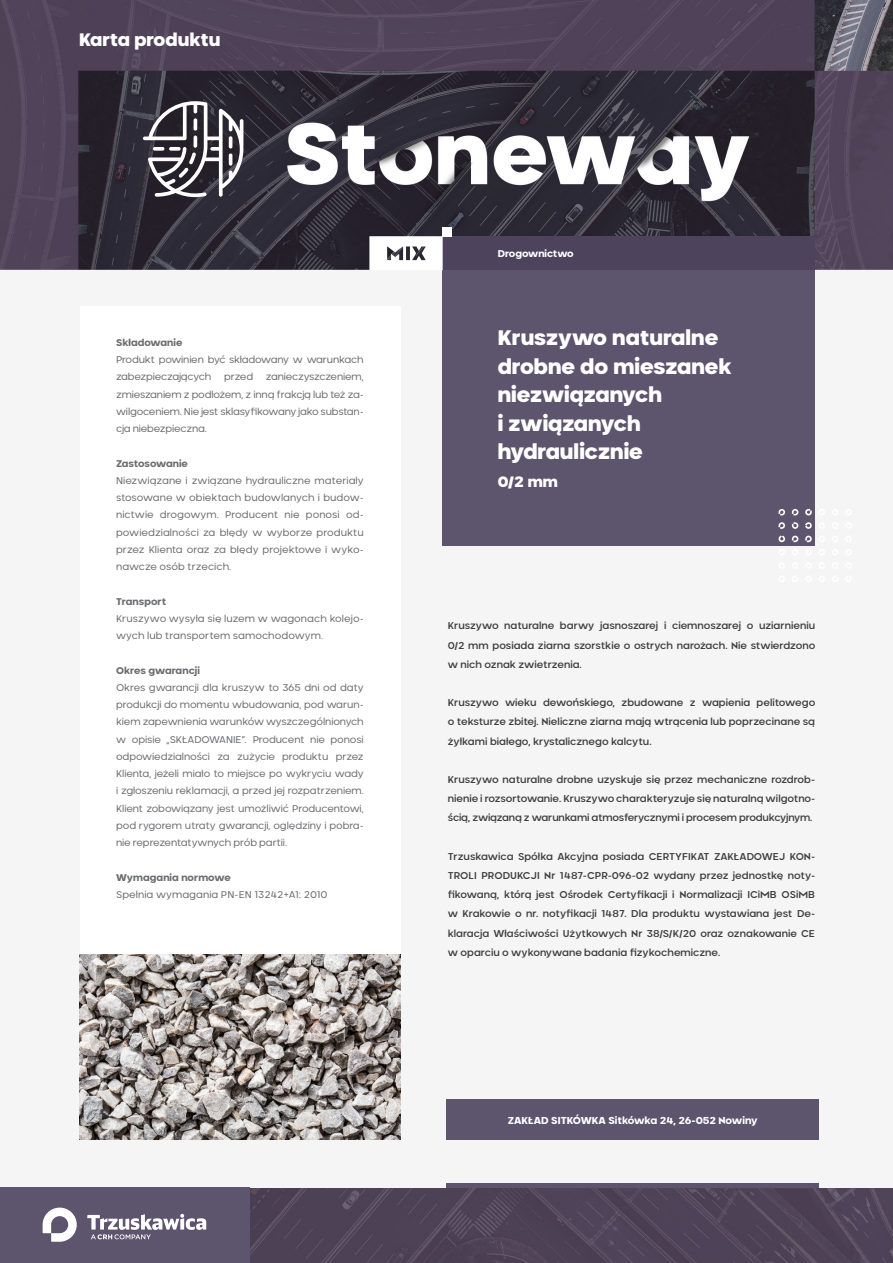
<style>
.page{position:relative;width:893px;height:1263px;background:#fff}
.page>*{position:absolute;margin:0;border:0;box-sizing:border-box;transform-origin:0 0}
.t1{font:900 21px "Neometric";color:#fff}
.t2{font:900 18px "Neometric";color:#fff}
.t3{font:900 15px "Neometric";color:#fff}
.t4{font:800 10.05px "Neometric";letter-spacing:-.005em;color:#fff}
.t5{font:500 9.9px/19.2px "Neometric";letter-spacing:-.005em;color:#3e3e3f;text-align:justify}
.t6{font:9.75px/17.2px "Neometric";letter-spacing:-.015em;color:#6c6d70;text-align:justify}
.t7{font:9.75px/17.2px "Neometric";letter-spacing:.005em;color:#6c6d70}
.t8{font:800 9.75px "Neometric";letter-spacing:.005em;color:#6c6d70}
.t9{font:800 9.75px "Neometric";color:#fff}
</style>
<div class="page">
<img style="left:0;top:0;width:893px;height:1263px">
<div style="left:80px;top:306px;width:321px;height:648px;background:#fff"></div>
<div style="left:0;top:1188px;width:249px;height:75px;background:#5d546d"></div>
<div style="left:446px;top:1183px;width:373px;height:5px;background:#5d546d"></div>
<div style="left:446px;top:1099px;width:373px;height:41px;background:#5d546d"></div>
<div style="left:443px;top:236px;width:372px;height:34px;background:#4d435c"></div>
<div style="left:443px;top:270px;width:372px;height:276px;background:#5d546d"></div>
<svg style="left:778px;top:509px;width:7px;height:6px"></svg>
<svg style="left:792px;top:509px;width:6px;height:6px"></svg>
<svg style="left:805px;top:509px;width:7px;height:6px"></svg>
<svg style="left:819px;top:509px;width:6px;height:6px"></svg>
<svg style="left:832px;top:509px;width:6px;height:6px"></svg>
<svg style="left:845px;top:509px;width:7px;height:6px"></svg>
<svg style="left:778px;top:522px;width:7px;height:7px"></svg>
<svg style="left:792px;top:522px;width:6px;height:7px"></svg>
<svg style="left:805px;top:522px;width:7px;height:7px"></svg>
<svg style="left:818px;top:522px;width:7px;height:7px"></svg>
<svg style="left:832px;top:522px;width:6px;height:7px"></svg>
<svg style="left:845px;top:522px;width:7px;height:7px"></svg>
<svg style="left:778px;top:535px;width:7px;height:7px"></svg>
<svg style="left:792px;top:536px;width:6px;height:6px"></svg>
<svg style="left:805px;top:536px;width:7px;height:6px"></svg>
<svg style="left:819px;top:536px;width:6px;height:6px"></svg>
<svg style="left:832px;top:536px;width:6px;height:6px"></svg>
<svg style="left:845px;top:535px;width:7px;height:7px"></svg>
<svg style="left:778px;top:549px;width:7px;height:6px"></svg>
<svg style="left:792px;top:549px;width:6px;height:6px"></svg>
<svg style="left:805px;top:549px;width:7px;height:7px"></svg>
<svg style="left:819px;top:549px;width:6px;height:6px"></svg>
<svg style="left:832px;top:549px;width:6px;height:6px"></svg>
<svg style="left:845px;top:549px;width:7px;height:6px"></svg>
<svg style="left:778px;top:562px;width:7px;height:7px"></svg>
<svg style="left:792px;top:562px;width:6px;height:7px"></svg>
<svg style="left:805px;top:562px;width:7px;height:7px"></svg>
<svg style="left:818px;top:562px;width:7px;height:7px"></svg>
<svg style="left:832px;top:562px;width:7px;height:7px"></svg>
<svg style="left:845px;top:562px;width:7px;height:7px"></svg>
<svg style="left:778px;top:576px;width:7px;height:6px"></svg>
<svg style="left:792px;top:576px;width:6px;height:6px"></svg>
<svg style="left:805px;top:576px;width:7px;height:6px"></svg>
<svg style="left:819px;top:576px;width:6px;height:6px"></svg>
<svg style="left:832px;top:576px;width:6px;height:6px"></svg>
<svg style="left:845px;top:575px;width:7px;height:7px"></svg>
<svg style="left:143px;top:101px;width:100px;height:96px"></svg>
<svg style="left:87px;top:1214px;width:119px;height:25px"></svg>
<svg style="left:43px;top:1207px;width:34px;height:35px"></svg>
<svg style="left:369px;top:236px;width:74px;height:34px"></svg>
<div style="left:443px;top:227px;width:9px;height:9px;background:#fff"></div>
<img style="left:79px;top:954px;width:321px;height:186px">
<p class="t2" style="left:79px;top:27px;width:143px">Karta produktu</p>
<p class="t8" style="left:116px;top:336px;width:68px">Składowanie</p>
<p class="t6" style="left:116px;top:351px;width:249px">Produkt powinien być składowany w warunkach zabezpieczających</p>
<p class="t6" style="left:116px;top:368px;width:249px;text-indent:150px">zanieczyszczeniem, zmieszaniem z podłożem, z inną frakcją lub też za&shy;wilgoceniem. Nie jest sklasyfikowany jako substan&shy;cja niebezpieczna.</p>
<p class="t8" style="left:116px;top:456px;width:73px">Zastosowanie</p>
<p class="t6" style="left:116px;top:471px;width:249px">Niezwiązane i związane hydrauliczne materiały stosowane w obiektach budowlanych i budow&shy;nictwie drogowym. Producent nie ponosi od&shy;powiedzialności za błędy w wyborze produktu przez Klienta oraz za błędy projektowe i wyko&shy;nawcze osób trzecich.</p>
<p class="t8" style="left:116px;top:594px;width:52px">Transport</p>
<p class="t7" style="left:116px;top:609px;width:249px">Kruszywo wysyła się luzem w wagonach kolejo&shy;wych lub transportem samochodowym.</p>
<p class="t8" style="left:116px;top:663px;width:85px">Okres gwarancji</p>
<p class="t6" style="left:116px;top:678px;width:249px">Okres gwarancji dla kruszyw to 365 dni od daty produkcji do momentu wbudowania, pod warun&shy;kiem zapewnienia warunków wyszczególnionych w opisie „SKŁADOWANIE”. Producent nie ponosi odpowiedzialności za zużycie produktu przez Klienta, jeżeli miało to miejsce po wykryciu wady i zgłoszeniu reklamacji, a przed jej rozpatrzeniem.<br>Klient zobowiązany jest umożliwić Producentowi, pod rygorem utraty gwarancji, oględziny i pobra&shy;nie reprezentatywnych prób partii.</p>
<p class="t8" style="left:116px;top:870px;width:116px">Wymagania normowe</p>
<p class="t7" style="left:116px;top:885px;width:213px">Spełnia wymagania PN-EN 13242+A1: 2010</p>
<p class="t6" style="left:224px;top:368px;width:31px">przed</p>
<p class="t9" style="left:498px;top:247px;width:77px">Drogownictwo</p>
<p class="t1" style="left:498px;top:323px;width:222px">Kruszywo naturalne</p>
<p class="t1" style="left:498px;top:351px;width:236px">drobne do mieszanek</p>
<p class="t1" style="left:498px;top:380px;width:166px">niezwiązanych</p>
<p class="t1" style="left:498px;top:408px;width:144px">i związanych</p>
<p class="t1" style="left:498px;top:437px;width:147px">hydraulicznie</p>
<p class="t3" style="left:498px;top:471px;width:62px">0/2 mm</p>
<p class="t5" style="left:448px;top:616px;width:369px">Kruszywo naturalne barwy jasnoszarej i ciemnoszarej o uziarnieniu 0/2 mm posiada ziarna szorstkie o ostrych narożach. Nie stwierdzono w nich oznak zwietrzenia.</p>
<p class="t5" style="left:448px;top:693px;width:369px">Kruszywo wieku dewońskiego, zbudowane z wapienia pelitowego o teksturze zbitej. Nieliczne ziarna mają wtrącenia lub poprzecinane są żyłkami białego, krystalicznego kalcytu.</p>
<p class="t5" style="left:448px;top:770px;width:369px">Kruszywo naturalne drobne uzyskuje się przez mechaniczne rozdrob&shy;nienie i rozsortowanie. Kruszywo charakteryzuje się naturalną wilgotno&shy;ścią, związaną z warunkami atmosferycznymi i procesem produkcyjnym.</p>
<p class="t5" style="left:448px;top:846px;width:369px">Trzuskawica Spółka Akcyjna posiada CERTYFIKAT ZAKŁADOWEJ KON-TROLI PRODUKCJI Nr 1487-CPR-096-02 wydany przez jednostkę noty&shy;fikowaną, którą jest Ośrodek Certyfikacji i Normalizacji ICiMB OSiMB w Krakowie o nr. notyfikacji 1487. Dla produktu wystawiana jest De&shy;klaracja Właściwości Użytkowych Nr 38/S/K/20 oraz oznakowanie CE w oparciu o wykonywane badania fizykochemiczne.</p>
<p class="t4" style="left:508px;top:1113px;width:251px">ZAKŁAD SITKÓWKA Sitkówka 24, 26-052 Nowiny</p>
</div>
